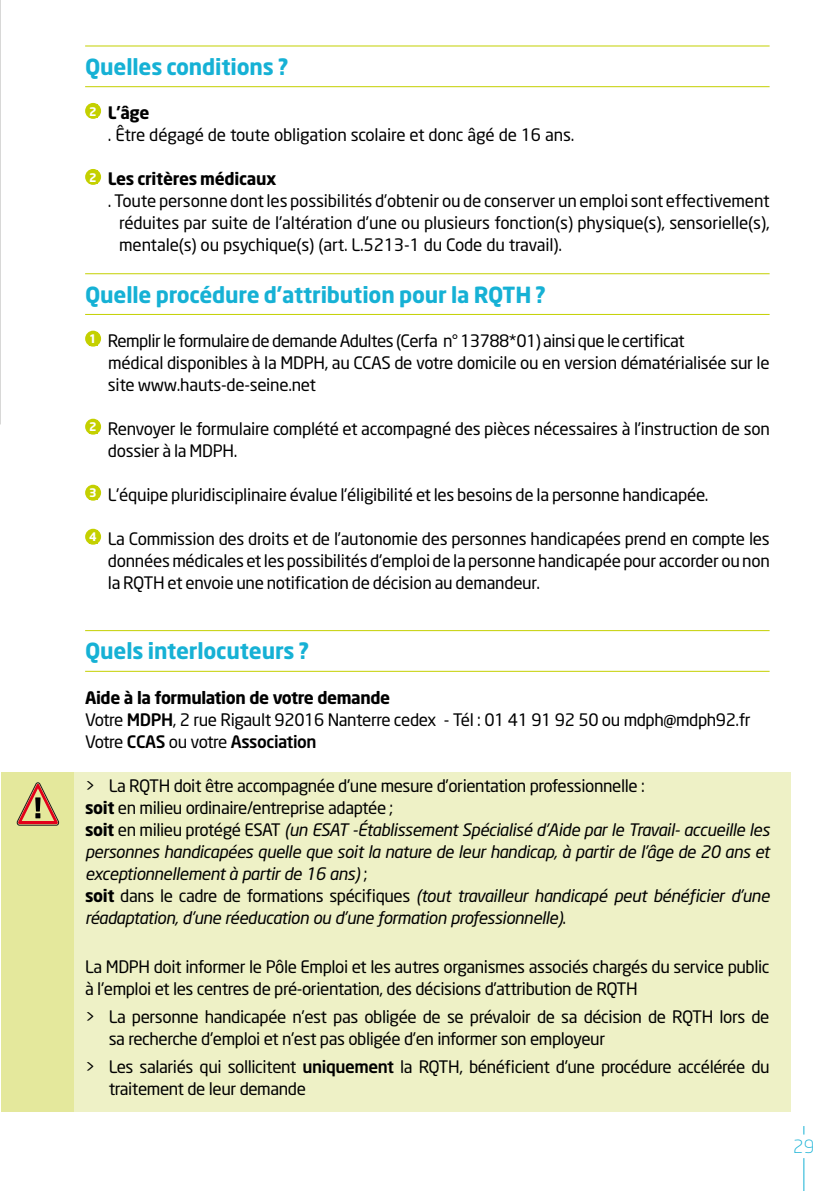
<style>
.page{position:relative;width:840px;height:1191px;background:#fff}
.page>*{position:absolute;margin:0;border:0;box-sizing:border-box;transform-origin:0 0}
.t1{font:700 22px "Neo Sans";letter-spacing:-.01em;color:#16b1d5}
.t2{font:300 18px "Neo Sans";color:#16b1d5}
.t3{font:17px/22px "Neo Sans";letter-spacing:-.025em;color:#000}
.t4{font:italic 17px/22px "Neo Sans";letter-spacing:-.025em;color:#000}
.t5{font:700 17px "Neo Sans";letter-spacing:-.02em;color:#000}
.s1{font-weight:700}
.s2{font-weight:500}
.s3{font-style:normal}
.s4{font-weight:700;font-style:normal}
</style>
<div class="page">
<hr style="left:802px;top:1158px;width:1px;height:33px;background:#16b1d5">
<div style="left:1px;top:772px;width:789px;height:339px;background:#e4e89c"></div>
<div style="left:74px;top:772px;width:716px;height:339px;background:#eef1c6"></div>
<svg style="left:16px;top:782px;width:43px;height:43px"></svg>
<svg style="left:0;top:0;width:1px;height:424px"></svg>
<hr style="left:85px;top:45px;width:684px;height:1px;background:#c4d000">
<hr style="left:85px;top:86px;width:684px;height:1px;background:#c4d000">
<hr style="left:85px;top:273px;width:684px;height:1px;background:#c4d000">
<hr style="left:85px;top:314px;width:684px;height:1px;background:#c4d000">
<hr style="left:85px;top:630px;width:684px;height:1px;background:#c4d000">
<hr style="left:85px;top:671px;width:684px;height:1px;background:#c4d000">
<svg style="left:85px;top:103px;width:16px;height:16px"></svg>
<div style="left:89px;top:104px;width:8px;height:14px;background:#c4d000"></div>
<svg style="left:85px;top:169px;width:16px;height:16px"></svg>
<div style="left:89px;top:170px;width:8px;height:14px;background:#c4d000"></div>
<div style="left:85px;top:331px;width:16px;height:15px;background:#c4d000;border-radius:50%"></div>
<div style="left:85px;top:419px;width:16px;height:15px;background:#c4d000;border-radius:50%"></div>
<div style="left:85px;top:485px;width:16px;height:15px;background:#c4d000;border-radius:50%"></div>
<div style="left:85px;top:529px;width:16px;height:15px;background:#c4d000;border-radius:50%"></div>
<p class="t1" style="left:85px;top:53px;width:205px">Quelles conditions ?</p>
<p class="t3" style="left:108px;top:101px;width:468px;text-indent:-19px"><sup>2</sup> <span class="s1">L'âge<br></span>. Être dégagé de toute obligation scolaire et donc âgé de 16 ans.</p>
<p class="t5" style="left:89px;top:168px;width:189px"><sup>2</sup> Les critères médicaux</p>
<p class="t3" style="left:108px;top:189px;width:662px">. Toute personne dont les possibilités d’obtenir ou de conserver un emploi sont effectivement</p>
<p class="t3" style="left:119px;top:211px;width:651px">réduites par suite de l'altération d'une ou plusieurs fonction(s) physique(s), sensorielle(s),</p>
<p class="t3" style="left:119px;top:233px;width:444px">mentale(s) ou psychique(s) (art. L.5213-1 du Code du travail).</p>
<p class="t1" style="left:85px;top:280px;width:462px">Quelle procédure d'attribution pour la RQTH ?</p>
<p class="t3" style="left:108px;top:329px;width:663px;text-indent:-19px"><sup>1</sup> Remplir le formulaire de demande Adultes (Cerfa n° 13788*01) ainsi que le certificat<br>médical disponibles à la MDPH, au CCAS de votre domicile ou en version dématérialisée sur le site www.hauts-de-seine.net</p>
<p class="t3" style="left:108px;top:417px;width:663px;text-indent:-19px"><sup>2</sup> Renvoyer le formulaire complété et accompagné des pièces nécessaires à l'instruction de son dossier à la MDPH.</p>
<p class="t3" style="left:89px;top:483px;width:620px"><sup>3</sup> L'équipe pluridisciplinaire évalue l'éligibilité et les besoins de la personne handicapée.</p>
<p class="t3" style="left:108px;top:527px;width:663px;text-align:justify;text-indent:-19px"><sup>4</sup> La Commission des droits et de l’autonomie des personnes handicapées prend en compte les données médicales et les possibilités d'emploi de la personne handicapée pour accorder ou non la RQTH et envoie une notification de décision au demandeur.</p>
<p class="t1" style="left:85px;top:637px;width:226px">Quels interlocuteurs ?</p>
<p class="t3" style="left:85px;top:686px;width:666px"><span class="s1">Aide à la formulation de votre demande<br></span>Votre <span class="s2">MDPH</span>, 2 rue Rigault 92016 Nanterre cedex - Tél : 01 41 91 92 50 ou mdph@mdph92.fr<br>Votre <span class="s2">CCAS</span> ou votre <span class="s2">Association</span></p>
<p class="t4" style="left:85px;top:774px;width:685px"><span class="s3">&gt; La RQTH doit être accompagnée d'une mesure d'orientation professionnelle :<br></span><span class="s4">soit</span> <span class="s3">en milieu ordinaire/entreprise adaptée ;<br></span><span class="s4">soit</span> <span class="s3">en milieu protégé ESAT</span> (un ESAT -Établissement Spécialisé d’Aide par le Travail- accueille les personnes handicapées quelle que soit la nature de leur handicap, à partir de l’âge de 20 ans et exceptionnellement à partir de 16 ans) <span class="s3">;<br></span><span class="s4">soit</span> <span class="s3">dans le cadre de formations spécifiques</span> (tout travailleur handicapé peut bénéficier d’une réadaptation, d’une réeducation ou d’une formation professionnelle)<span class="s3">.</span></p>
<p class="t3" style="left:85px;top:955px;width:685px">La MDPH doit informer le Pôle Emploi et les autres organismes associés chargés du service public à l'emploi et les centres de pré-orientation, des décisions d'attribution de RQTH</p>
<p class="t3" style="left:109px;top:1005px;width:662px;text-indent:-24px">&gt; La personne handicapée n'est pas obligée de se prévaloir de sa décision de RQTH lors de sa recherche d'emploi et n'est pas obligée d'en informer son employeur</p>
<p class="t3" style="left:109px;top:1055px;width:662px;text-indent:-24px">&gt; Les salariés qui sollicitent <span class="s2">uniquement</span> la RQTH, bénéficient d'une procédure accélérée du traitement de leur demande</p>
<p class="t2" style="left:792px;top:1135px;width:22px">29</p>
</div>
